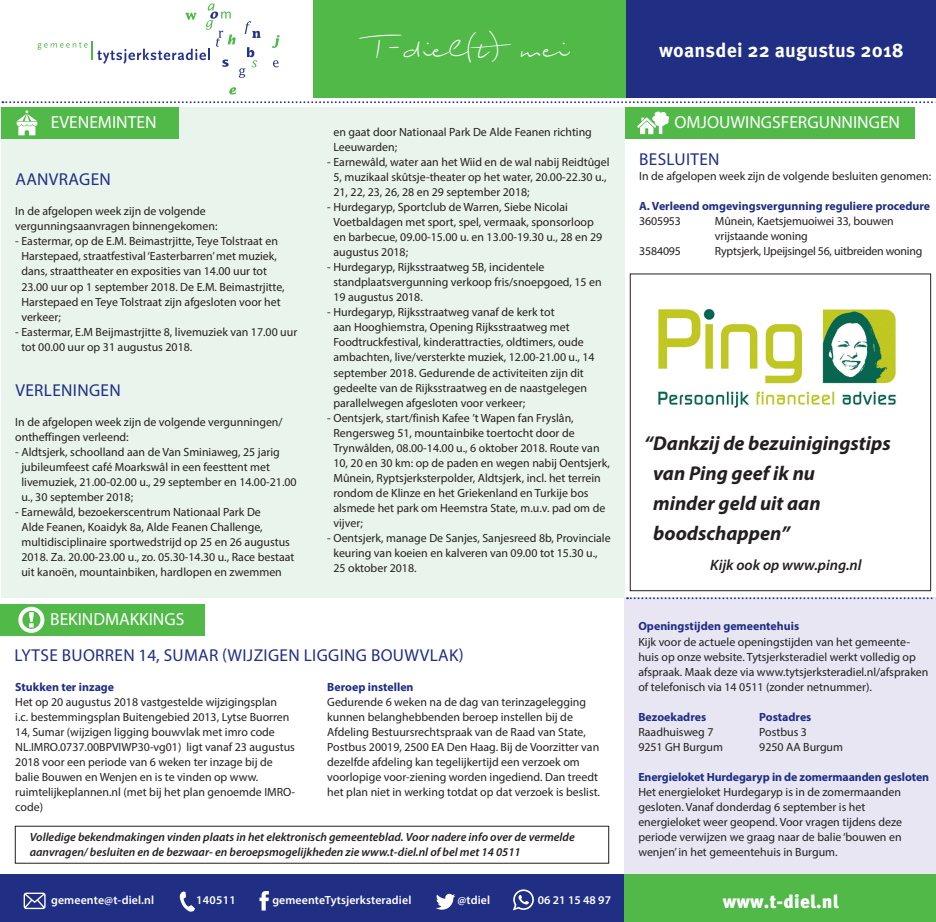
<style>
.page{position:relative;width:936px;height:922px;background:#fff}
.page>*{position:absolute;margin:0;border:0;box-sizing:border-box;transform-origin:0 0}
.t1{font:37.5px "Biloxi Script";letter-spacing:.01em;color:#fff}
.t2{font:italic 700 20px/30px "Myriad Pro";color:#231f20}
.t3{font:700 19.75px "Meta Pro";letter-spacing:.01em;color:#fff}
.t4{font:900 18.62px "Meta Pro";letter-spacing:.01em;color:#fff}
.t5{font:17.5px "Myriad Pro";color:#fff}
.t6{font:17.25px "Myriad Pro";letter-spacing:.02em;color:#202e84}
.t7{font:italic 600 15px "Myriad Pro";color:#231f20}
.t8{font:11.88px/15px "Myriad Pro";color:#231f20}
.t9{font:italic 600 11.88px/15px "Myriad Pro";color:#231f20}
.t10{font:700 11.88px "Myriad Pro";color:#202e84}
.t11{font:600 11.88px "Myriad Pro";letter-spacing:.01em;color:#fff}
.t12{font:11.88px "Myriad Pro";letter-spacing:-.02em;color:#231f20}
</style>
<div class="page">
<div style="left:624px;top:597px;width:311px;height:276px;background:#e7e6f2"></div>
<div style="left:1px;top:107px;width:624px;height:490px;background:#e9f5ec"></div>
<div style="left:625px;top:0;width:310px;height:98px;background:#202e84"></div>
<svg style="left:272px;top:35px;width:8px;height:13px"></svg>
<svg style="left:229px;top:87px;width:7px;height:7px"></svg>
<svg style="left:273px;top:60px;width:5px;height:7px"></svg>
<svg style="left:38px;top:3px;width:222px;height:75px"></svg>
<div style="left:313px;top:0;width:312px;height:98px;background:#51b948"></div>
<svg style="left:2px;top:101px;width:934px;height:2px"></svg>
<div style="left:1px;top:874px;width:623px;height:47px;background:#202e84"></div>
<div style="left:624px;top:873px;width:311px;height:48px;background:#51b948"></div>
<svg style="left:24px;top:892px;width:22px;height:16px"></svg>
<svg style="left:259px;top:891px;width:10px;height:19px"></svg>
<svg style="left:180px;top:891px;width:15px;height:20px"></svg>
<svg style="left:436px;top:893px;width:19px;height:16px"></svg>
<svg style="left:513px;top:889px;width:21px;height:21px"></svg>
<div style="left:1px;top:107px;width:177px;height:32px;background:#51b948"></div>
<svg style="left:17px;top:110px;width:20px;height:25px"></svg>
<div style="left:625px;top:107px;width:289px;height:32px;background:#51b948"></div>
<svg style="left:637px;top:111px;width:32px;height:23px"></svg>
<svg style="left:627px;top:597px;width:309px;height:2px"></svg>
<div style="left:1px;top:603px;width:204px;height:32px;background:#51b948"></div>
<div style="left:18px;top:606px;width:26px;height:26px;border:4px solid #fff;border-radius:50%"></div>
<svg style="left:29px;top:612px;width:5px;height:15px"></svg>
<div style="left:15px;top:825px;width:594px;height:38px;border:1px solid #231f20"></div>
<div style="left:630px;top:273px;width:300px;height:318px;border:1px solid #231f20"></div>
<img style="left:658px;top:309px;width:238px;height:99px">
<h1 class="t1" style="left:372px;top:25px;width:196px">T-diel(t) mei</h1>
<h3 class="t3" style="left:659px;top:34px;width:246px">woansdei 22 augustus 2018</h3>
<h3 class="t5" style="left:51px;top:111px;width:107px">EVENEMINTEN</h3>
<h3 class="t5" style="left:674px;top:111px;width:227px">OMJOUWINGSFERGUNNINGEN</h3>
<h3 class="t6" style="left:639px;top:149px;width:82px">BESLUITEN</h3>
<p class="t8" style="left:639px;top:168px;width:293px">In de afgelopen week zijn de volgende besluiten genomen:</p>
<p class="t10" style="left:639px;top:198px;width:292px">A. Verleend omgevingsvergunning reguliere procedure</p>
<p class="t8" style="left:639px;top:213px;width:43px">3605953</p>
<p class="t8" style="left:715px;top:213px;width:180px">Mûnein, Kaetsjemuoiwei 33, bouwen vrijstaande woning</p>
<p class="t8" style="left:639px;top:243px;width:43px">3584095</p>
<p class="t12" style="left:715px;top:244px;width:209px">Ryptsjerk, IJpeijsingel 56, uitbreiden woning</p>
<p class="t8" style="left:333px;top:125px;width:260px">en gaat door Nationaal Park De Alde Feanen richting<br>Leeuwarden;</p>
<p class="t8" style="left:333px;top:155px;width:278px;text-indent:-6px">- Earnewâld, water aan het Wiid en de wal nabij Reidtûgel<br>5, muzikaal skûtsje-theater op het water, 20.00-22.30 u.,<br>21, 22, 23, 26, 28 en 29 september 2018;</p>
<p class="t8" style="left:333px;top:200px;width:270px;text-indent:-6px">- Hurdegaryp, Sportclub de Warren, Siebe Nicolai Voetbaldagen met sport, spel, vermaak, sponsorloop en barbecue, 09.00-15.00 u. en 13.00-19.30 u., 28 en 29 augustus 2018;</p>
<p class="t8" style="left:333px;top:260px;width:270px;text-indent:-6px">- Hurdegaryp, Rijksstraatweg 5B, incidentele standplaatsvergunning verkoop fris/snoepgoed, 15 en<br>19 augustus 2018.</p>
<p class="t8" style="left:333px;top:305px;width:263px;text-indent:-6px">- Hurdegaryp, Rijksstraatweg vanaf de kerk tot<br>aan Hooghiemstra, Opening Rijksstraatweg met Foodtruckfestival, kinderattracties, oldtimers, oude ambachten, live/versterkte muziek, 12.00-21.00 u., 14 september 2018. Gedurende de activiteiten zijn dit gedeelte van de Rijksstraatweg en de naastgelegen parallelwegen afgesloten voor verkeer;</p>
<p class="t8" style="left:333px;top:410px;width:278px;text-indent:-6px">- Oentsjerk, start/finish Kafee ’t Wapen fan Fryslân, Rengersweg 51, mountainbike toertocht door de Trynwâlden, 08.00-14.00 u., 6 oktober 2018. Route van 10, 20 en 30 km: op de paden en wegen nabij Oentsjerk, Mûnein, Ryptsjerksterpolder, Aldtsjerk, incl. het terrein rondom de Klinze en het Griekenland en Turkije bos alsmede het park om Heemstra State, m.u.v. pad om de vijver;</p>
<p class="t8" style="left:333px;top:530px;width:279px;text-indent:-6px">- Oentsjerk, manage De Sanjes, Sanjesreed 8b, Provinciale keuring van koeien en kalveren van 09.00 tot 15.30 u.,<br>25 oktober 2018.</p>
<h3 class="t6" style="left:15px;top:169px;width:97px">AANVRAGEN</h3>
<p class="t8" style="left:15px;top:204px;width:204px">In de afgelopen week zijn de volgende vergunningsaanvragen binnengekomen:</p>
<p class="t8" style="left:21px;top:234px;width:265px;text-indent:-6px">- Eastermar, op de E.M. Beimastrjitte, Teye Tolstraat en Harstepaed, straatfestival ‘Easterbarren’ met muziek, dans, straattheater en exposities van 14.00 uur tot 23.00 uur op 1 september 2018. De E.M. Beimastrjitte, Harstepaed en Teye Tolstraat zijn afgesloten voor het verkeer;</p>
<p class="t8" style="left:21px;top:324px;width:277px;text-indent:-6px">- Eastermar, E.M Beijmastrjitte 8, livemuziek van 17.00 uur tot 00.00 uur op 31 augustus 2018.</p>
<h3 class="t6" style="left:15px;top:379px;width:107px">VERLENINGEN</h3>
<p class="t8" style="left:15px;top:414px;width:269px">In de afgelopen week zijn de volgende vergunningen/ ontheffingen verleend:</p>
<p class="t8" style="left:21px;top:444px;width:277px;text-indent:-6px">- Aldtsjerk, schoolland aan de Van Sminiaweg, 25 jarig jubileumfeest café Moarkswâl in een feesttent met livemuziek, 21.00-02.00 u., 29 september en 14.00-21.00 u., 30 september 2018;</p>
<p class="t8" style="left:21px;top:504px;width:274px;text-indent:-6px">- Earnewâld, bezoekerscentrum Nationaal Park De<br>Alde Feanen, Koaidyk 8a, Alde Feanen Challenge, multidisciplinaire sportwedstrijd op 25 en 26 augustus 2018. Za. 20.00-23.00 u., zo. 05.30-14.30 u., Race bestaat uit kanoën, mountainbiken, hardlopen en zwemmen</p>
<h2 class="t2" style="left:653px;top:428px;width:239px;text-indent:-9px">“ Dankzij de bezuinigingstips van Ping geef ik nu<br>minder geld uit aan boodschappen”</h2>
<p class="t7" style="left:710px;top:555px;width:153px">Kijk ook op www.ping.nl</p>
<h3 class="t5" style="left:50px;top:608px;width:136px">BEKINDMAKKINGS</h3>
<h3 class="t6" style="left:14px;top:644px;width:451px">LYTSE BUORREN 14, SUMAR (WIJZIGEN LIGGING BOUWVLAK)</h3>
<p class="t10" style="left:15px;top:678px;width:100px">Stukken ter inzage</p>
<p class="t8" style="left:15px;top:693px;width:281px">Het op 20 augustus 2018 vastgestelde wijzigingsplan<br>i.c. bestemmingsplan Buitengebied 2013, Lytse Buorren 14, Sumar (wijzigen ligging bouwvlak met imro code NL.IMRO.0737.00BPVIWP30-vg01) ligt vanaf 23 augustus 2018 voor een periode van 6 weken ter inzage bij de balie Bouwen en Wenjen en is te vinden op www. ruimtelijkeplannen.nl (met bij het plan genoemde IMRO&shy;code)</p>
<p class="t10" style="left:327px;top:678px;width:88px">Beroep instellen</p>
<p class="t8" style="left:327px;top:693px;width:274px">Gedurende 6 weken na de dag van terinzagelegging kunnen belanghebbenden beroep instellen bij de Afdeling Bestuursrechtspraak van de Raad van State, Postbus 20019, 2500 EA Den Haag. Bij de Voorzitter van dezelfde afdeling kan tegelijkertijd een verzoek om voorlopige voor-ziening worden ingediend. Dan treedt het plan niet in werking totdat op dat verzoek is beslist.</p>
<p class="t9" style="left:30px;top:828px;width:546px">Volledige bekendmakingen vinden plaats in het elektronisch gemeenteblad. Voor nadere info over de vermelde aanvragen/ besluiten en de bezwaar- en beroepsmogelijkheden zie www.t-diel.nl of bel met 14 0511</p>
<p class="t11" style="left:51px;top:892px;width:104px">gemeente@t-diel.nl</p>
<p class="t11" style="left:196px;top:892px;width:41px">140511</p>
<p class="t11" style="left:272px;top:892px;width:140px">gemeenteTytsjerksteradiel</p>
<p class="t11" style="left:457px;top:892px;width:34px">@tdiel</p>
<p class="t11" style="left:537px;top:892px;width:75px">06 21 15 48 97</p>
<p class="t10" style="left:638px;top:618px;width:162px">Openingstijden gemeentehuis</p>
<p class="t8" style="left:638px;top:633px;width:291px">Kijk voor de actuele openingstijden van het gemeente&shy;huis op onze website. Tytsjerksteradiel werkt volledig op afspraak. Maak deze via www.tytsjerksteradiel.nl/afspraken of telefonisch via 14 0511 (zonder netnummer).</p>
<p class="t10" style="left:638px;top:708px;width:69px">Bezoekadres</p>
<p class="t10" style="left:759px;top:708px;width:54px">Postadres</p>
<p class="t8" style="left:638px;top:723px;width:77px">Raadhuisweg 7</p>
<p class="t8" style="left:759px;top:723px;width:49px">Postbus 3</p>
<p class="t8" style="left:638px;top:738px;width:86px">9251 GH Burgum</p>
<p class="t8" style="left:759px;top:738px;width:85px">9250 AA Burgum</p>
<p class="t10" style="left:638px;top:768px;width:292px">Energieloket Hurdegaryp in de zomermaanden gesloten</p>
<p class="t8" style="left:638px;top:783px;width:265px">Het energieloket Hurdegaryp is in de zomermaanden gesloten. Vanaf donderdag 6 september is het energieloket weer geopend. Voor vragen tijdens deze periode verwijzen we graag naar de balie ‘bouwen en wenjen’ in het gemeentehuis in Burgum.</p>
<h3 class="t4" style="left:722px;top:886px;width:117px">www.t-diel.nl</h3>
</div>
